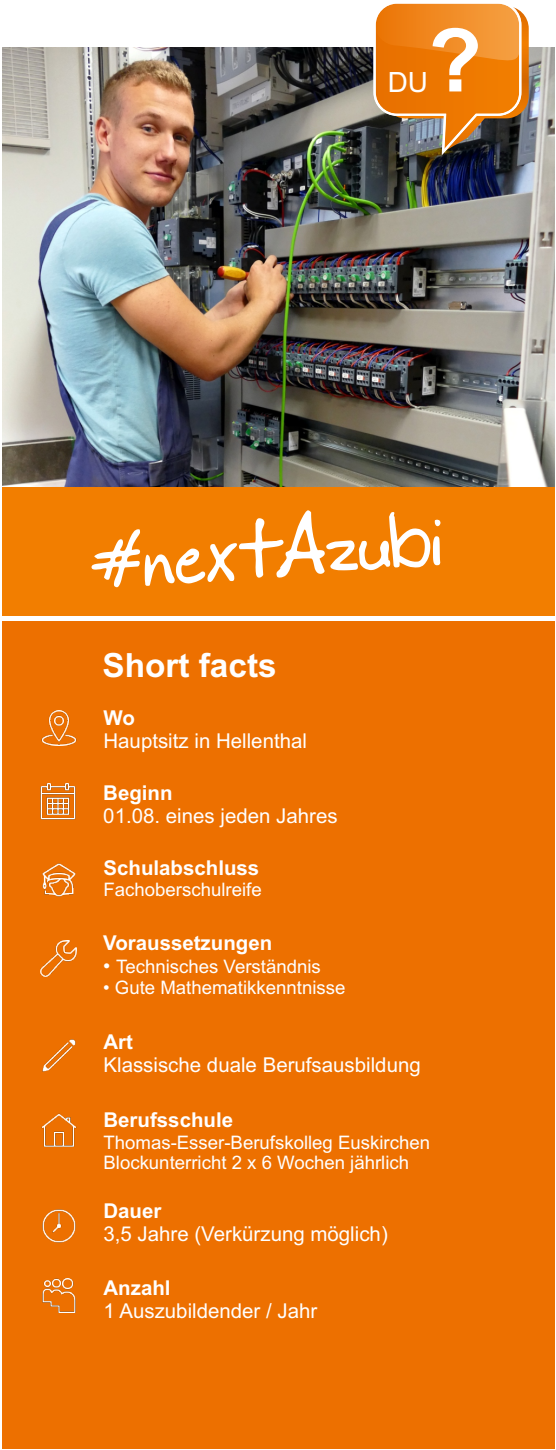
<style>
.page{position:relative;width:556px;height:1450px;background:#fff}
.page>*{position:absolute;margin:0;border:0;box-sizing:border-box;transform-origin:0 0}
.t1{font:101.55px "Mad's Scrawl BRK";color:#fff;scale:.95 1}
.t2{font:700 88.05px "Arial";color:#fff}
.t3{font:700 33.3px "Arial";color:#fff}
.t4{font:27.9px "Arial";color:#fff}
.t5{font:20.4px "Arial";color:#fff}
.t6{font:700 20.4px "Arial";color:#fff}
.t7{font:18.6px/20.7px "Arial";color:#fff}
.s1{font-size:87px}
.s2{font-size:20.4px}
</style>
<div class="page">
<div style="left:2px;top:487px;width:552px;height:128px;background:#f27e00"></div>
<img style="left:2px;top:47px;width:552px;height:440px">
<svg style="left:372px;top:3px;width:156px;height:155px;background:#c5782b"></svg>
<div style="left:2px;top:621px;width:552px;height:827px;background:#ed7000"></div>
<img style="left:41px;top:710px;width:35px;height:35px">
<img style="left:40px;top:783px;width:36px;height:37px">
<img style="left:42px;top:863px;width:34px;height:34px">
<img style="left:42px;top:1039px;width:34px;height:33px">
<img style="left:42px;top:1209px;width:34px;height:34px">
<img style="left:42px;top:1113px;width:34px;height:34px">
<img style="left:42px;top:1278px;width:34px;height:34px">
<img style="left:40px;top:940px;width:36px;height:36px">
<h2 class="t2" style="left:428px;top:27px;width:55px">?</h2>
<h3 class="t4" style="left:388px;top:72px;width:42px">DU</h3>
<h1 class="t1" style="left:87px;top:515px;width:373px;rotate:-4deg"><span class="s1">#</span>nextAzubi</h1>
<h3 class="t3" style="left:102px;top:652px;width:176px">Short facts</h3>
<p class="t6" style="left:103px;top:709px;width:33px">Wo</p>
<p class="t5" style="left:103px;top:732px;width:205px">Hauptsitz in Hellenthal</p>
<p class="t6" style="left:103px;top:785px;width:71px">Beginn</p>
<p class="t5" style="left:103px;top:807px;width:236px">01.08. eines jeden Jahres</p>
<p class="t6" style="left:103px;top:860px;width:157px">Schulabschluss</p>
<p class="t7" style="left:103px;top:881px;width:160px">Fachoberschulreife</p>
<p class="t6" style="left:103px;top:935px;width:170px">Voraussetzungen</p>
<p class="t7" style="left:103px;top:957px;width:219px"><span class="s2">•</span> Technisches Verständnis</p>
<p class="t7" style="left:103px;top:979px;width:244px">• Gute Mathematikkenntnisse</p>
<p class="t6" style="left:103px;top:1034px;width:31px">Art</p>
<p class="t5" style="left:103px;top:1056px;width:319px">Klassische duale Berufsausbildung</p>
<p class="t6" style="left:103px;top:1112px;width:131px">Berufsschule</p>
<p class="t7" style="left:103px;top:1133px;width:328px">Thomas-Esser-Berufskolleg Euskirchen<br>Blockunterricht 2 x 6 Wochen jährlich</p>
<p class="t6" style="left:103px;top:1202px;width:59px">Dauer</p>
<p class="t5" style="left:103px;top:1225px;width:286px">3,5 Jahre (Verkürzung möglich)</p>
<p class="t6" style="left:103px;top:1279px;width:69px">Anzahl</p>
<p class="t5" style="left:103px;top:1302px;width:215px">1 Auszubildender / Jahr</p>
</div>
